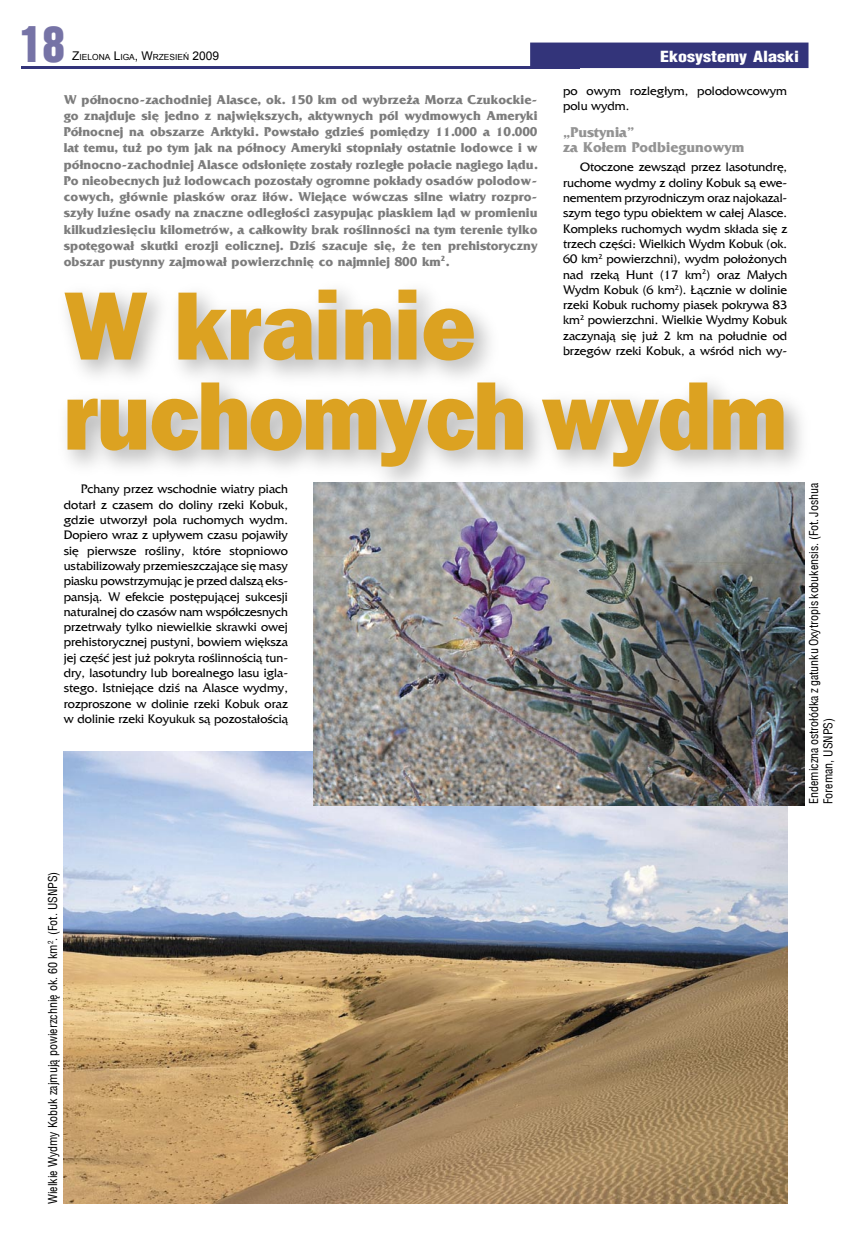
<style>
.page{position:relative;width:851px;height:1255px;background:#fff}
.page>*{position:absolute;margin:0;border:0;box-sizing:border-box;transform-origin:0 0}
.t1{font:800 97.5px/90px "Frankfurt Gothic";letter-spacing:-.015em;color:#dca221;scale:.93 1}
.t2{font:45px "Switzerland Inserat";color:#7673a6}
.t3{font:700 15px/15.3px "France";color:#939393}
.t4{font:900 15px "Switzerland Cond";color:#fff;scale:1.2 1}
.t5{font:700 13.5px/16.2px "France";color:#7c7c7c;text-align:justify}
.t6{font:12.75px/15.3px "France";color:#000;text-align:justify}
.t7{font:12px/14.4px "Switzerland Condensed";color:#000}
.t8{font:8.4px "Arial";color:#000}
.s1{font-size:12px}
</style>
<div class="page">
<div style="left:531px;top:43px;width:276px;height:24px;background:#33347a"></div>
<div style="left:530px;top:43px;width:278px;height:25px;border:2px solid #33347a"></div>
<hr style="left:21px;top:66px;width:558px;height:2px;background:#33347a">
<div style="left:53px;top:275px;width:761px;height:222px;background:#000;opacity:.3"></div>
<img style="left:64px;top:751px;width:723px;height:452px">
<img style="left:313px;top:482px;width:491px;height:323px">
<h2 class="t2" style="left:20px;top:16px;width:46px">18</h2>
<p class="t8" style="left:72px;top:51px;width:148px"><span class="s1">Z</span>IELONA <span class="s1">L</span>IGA<span class="s1">, W</span>RZESIEŃ <span class="s1">2009</span></p>
<p class="t4" style="left:660px;top:47px;width:117px">Ekosystemy Alaski</p>
<p class="t5" style="left:64px;top:91px;width:475px">W północno-zachodniej Alasce, ok. 150 km od wybrzeża Morza Czukockie&shy;go znajduje się jedno z największych, aktywnych pól wydmowych Ameryki Północnej na obszarze Arktyki. Powstało gdzieś pomiędzy 11.000 a 10.000 lat temu, tuż po tym jak na północy Ameryki stopniały ostatnie lodowce i w północno-zachodniej Alasce odsłonięte zostały rozległe połacie nagiego lądu.<br>Po nieobecnych już lodowcach pozostały ogromne pokłady osadów polodow&shy;cowych, głównie piasków oraz iłów. Wiejące wówczas silne wiatry rozpro&shy;szyły luźne osady na znaczne odległości zasypując piaskiem ląd w promieniu kilkudziesięciu kilometrów, a całkowity brak roślinności na tym terenie tylko spotęgował skutki erozji eolicznej. Dziś szacuje się, że ten prehistoryczny obszar pustynny zajmował powierzchnię co najmniej 800 km<sup>2</sup>.</p>
<p class="t6" style="left:563px;top:83px;width:226px">po owym rozległym, polodowcowym polu wydm.</p>
<p class="t3" style="left:563px;top:124px;width:183px">„Pustynia”<br>za Kołem Podbiegunowym</p>
<p class="t6" style="left:563px;top:160px;width:226px;text-indent:17px">Otoczone zewsząd przez lasotundrę, ruchome wydmy z doliny Kobuk są ewe&shy;nementem przyrodniczym oraz najokazal&shy;szym tego typu obiektem w całej Alasce.<br>Kompleks ruchomych wydm składa się z trzech części: Wielkich Wydm Kobuk (ok.<br>60 km<sup>2</sup> powierzchni), wydm położonych nad rzeką Hunt (17 km<sup>2</sup>) oraz Małych Wydm Kobuk (6 km<sup>2</sup>). Łącznie w dolinie rzeki Kobuk ruchomy piasek pokrywa 83 km<sup>2</sup> powierzchni. Wielkie Wydmy Kobuk zaczynają się już 2 km na południe od brzegów rzeki Kobuk, a wśród nich wy-</p>
<h1 class="t1" style="left:64px;top:279px;width:779px">W krainie ruchomych wydm</h1>
<p class="t6" style="left:64px;top:481px;width:226px;text-indent:17px">Pchany przez wschodnie wiatry piach dotarł z czasem do doliny rzeki Kobuk, gdzie utworzył pola ruchomych wydm.<br>Dopiero wraz z upływem czasu pojawiły się pierwsze rośliny, które stopniowo ustabilizowały przemieszczające się masy piasku powstrzymując je przed dalszą eks&shy;pansją. W efekcie postępującej sukcesji naturalnej do czasów nam współczesnych przetrwały tylko niewielkie skrawki owej prehistorycznej pustyni, bowiem większa jej część jest już pokryta roślinnością tun&shy;dry, lasotundry lub borealnego lasu igla&shy;stego. Istniejące dziś na Alasce wydmy, rozproszone w dolinie rzeki Kobuk oraz w dolinie rzeki Koyukuk są pozostałością</p>
<p class="t7" style="left:806px;top:804px;width:323px;rotate:-90deg">Endemiczna ostrołódka z gatunku Oxytropis kobukensis. (Fot. Joshua<br>Foreman, USNPS)</p>
<p class="t7" style="left:46px;top:1204px;width:334px;rotate:-90deg">Wielkie Wydmy Kobuk zajmują powierzchnię ok. 60 km<sup>2</sup>. (Fot. USNPS)</p>
</div>
